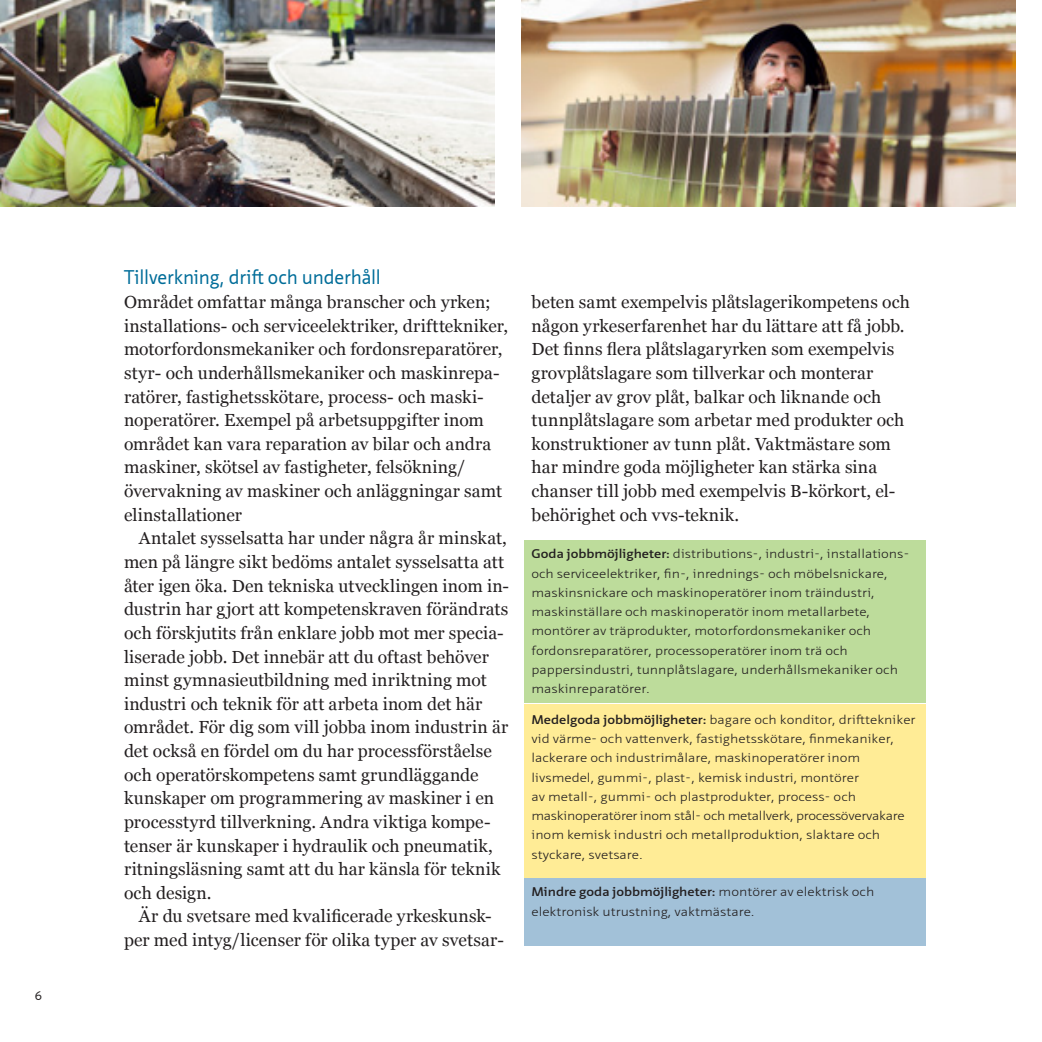
<style>
.page{position:relative;width:1042px;height:1042px;background:#fff}
.page>*{position:absolute;margin:0;border:0;box-sizing:border-box;transform-origin:0 0}
.Brödtext{font:19.25px "Neue Sans Pro";letter-spacing:-.01em;color:#006d99}
.Brödtext-2{font:17.5px/23.6px "Georgia";letter-spacing:.005em;color:#231f20}
.Brödtext-3{font:300 12.25px/19.2px "Neue Sans Pro";color:#231f20;scale:1.17 1}
.t1{font:12.25px "Neue Sans Pro";color:#231f20}
.s1{font-weight:600}
</style>
<div class="page">
<img style="left:0;top:0;width:495px;height:207px">
<img style="left:521px;top:0;width:495px;height:207px">
<div style="left:524px;top:540px;width:401px;height:163px;background:#bddc9b"></div>
<div style="left:524px;top:877px;width:401px;height:69px;background:#a2c1d8"></div>
<div style="left:524px;top:704px;width:401px;height:173px;background:#ffec96"></div>
<p class="t1" style="left:35px;top:988px;width:9px">6</p>
<p class="Brödtext" style="left:124px;top:265px;width:258px">Tillverkning, drift och underhåll</p>
<p class="Brödtext-2" style="left:124px;top:291px;width:385px">Området omfattar många branscher och yrken; installations- och serviceelektriker, drifttekniker, motorfordonsmekaniker och fordonsreparatörer, styr- och underhållsmekaniker och maskinrepa&shy;ratörer, fastighetsskötare, process- och maski&shy;noperatörer. Exempel på arbetsuppgifter inom området kan vara reparation av bilar och andra maskiner, skötsel av fastigheter, felsökning/ övervakning av maskiner och anläggningar samt elinstallationer</p>
<p class="Brödtext-2" style="left:124px;top:527px;width:387px;text-indent:15px">Antalet sysselsatta har under några år minskat, men på längre sikt bedöms antalet sysselsatta att åter igen öka. Den tekniska utvecklingen inom in&shy;dustrin har gjort att kompetenskraven förändrats och förskjutits från enklare jobb mot mer specia&shy;liserade jobb. Det innebär att du oftast behöver minst gymnasieutbildning med inriktning mot industri och teknik för att arbeta inom det här området. För dig som vill jobba inom industrin är det också en fördel om du har processförståelse och operatörskompetens samt grundläggande kunskaper om programmering av maskiner i en processtyrd tillverkning. Andra viktiga kompe&shy;tenser är kunskaper i hydraulik och pneumatik, ritningsläsning samt att du har känsla för teknik och design.</p>
<p class="Brödtext-2" style="left:124px;top:905px;width:381px;text-align:center">Är du svetsare med kvalificerade yrkeskunsk&shy;per med intyg/licenser för olika typer av svetsar-</p>
<p class="Brödtext-2" style="left:531px;top:291px;width:380px">beten samt exempelvis plåtslagerikompetens och någon yrkeserfarenhet har du lättare att få jobb.<br>Det finns flera plåtslagaryrken som exempelvis grovplåtslagare som tillverkar och monterar detaljer av grov plåt, balkar och liknande och tunnplåtslagare som arbetar med produkter och konstruktioner av tunn plåt. Vaktmästare som har mindre goda möjligheter kan stärka sina chanser till jobb med exempelvis B-körkort, el&shy;behörighet och vvs-teknik.</p>
<p class="Brödtext-3" style="left:531px;top:544px;width:325px"><span class="s1">Goda jobbmöjligheter:</span> distributions-, industri-, installations&shy;och serviceelektriker, fin-, inrednings- och möbelsnickare, maskinsnickare och maskinoperatörer inom träindustri, maskinställare och maskinoperatör inom metallarbete, montörer av träprodukter, motorfordonsmekaniker och fordonsreparatörer, processoperatörer inom trä och pappersindustri, tunnplåtslagare, underhållsmekaniker och maskinreparatörer.</p>
<p class="Brödtext-3" style="left:531px;top:710px;width:330px"><span class="s1">Medelgoda jobbmöjligheter:</span> bagare och konditor, drifttekniker vid värme- och vattenverk, fastighetsskötare, finmekaniker, lackerare och industrimålare, maskinoperatörer inom livsmedel, gummi-, plast-, kemisk industri, montörer<br>av metall-, gummi- och plastprodukter, process- och maskinoperatörer inom stål- och metallverk, processövervakare inom kemisk industri och metallproduktion, slaktare och styckare, svetsare.</p>
<p class="Brödtext-3" style="left:531px;top:882px;width:294px"><span class="s1">Mindre goda jobbmöjligheter:</span> montörer av elektrisk och elektronisk utrustning, vaktmästare.</p>
</div>
